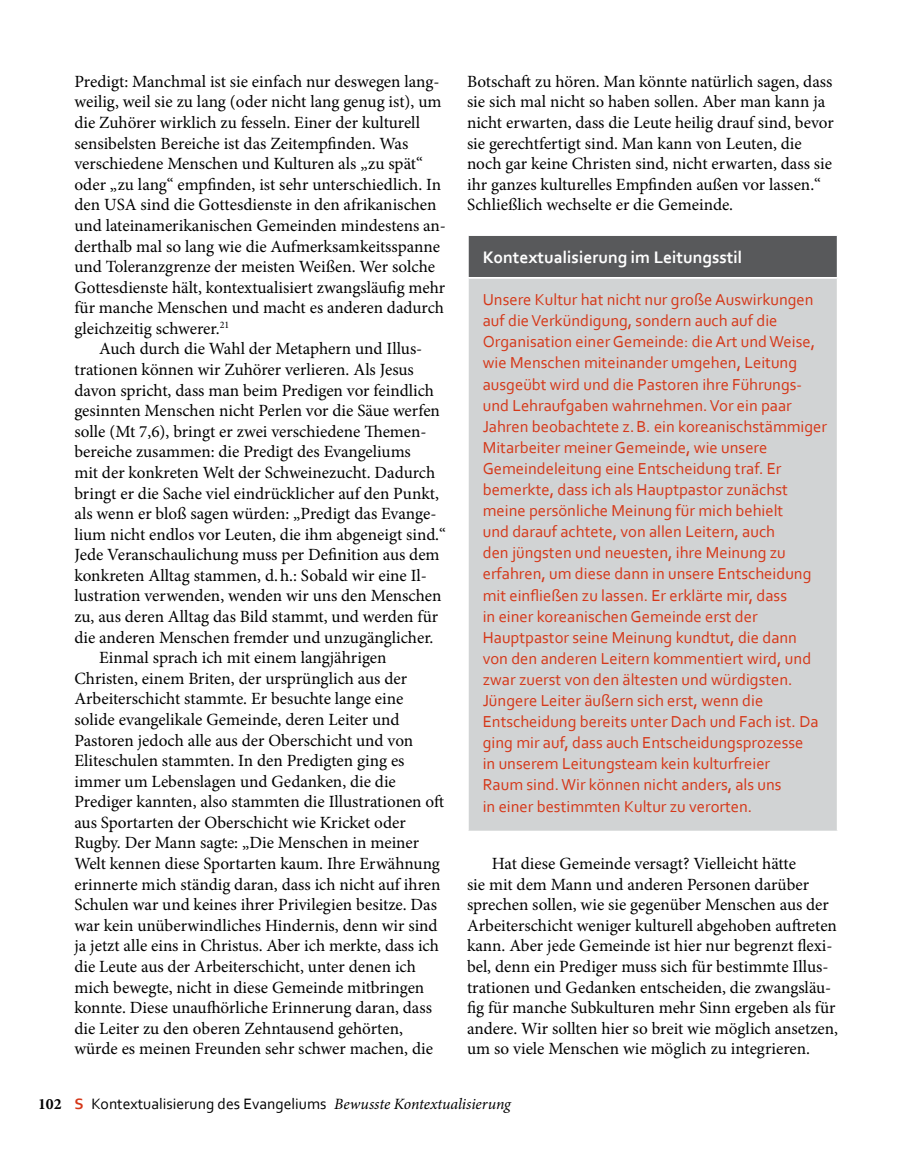
<style>
.page{position:relative;width:913px;height:1161px;background:#fff}
.page>*{position:absolute;margin:0;border:0;box-sizing:border-box;transform-origin:0 0}
.t1{font:700 17.5px "Corbel";color:#fff}
.Fließtext{font:17.15px/20.7px "Minion Pro";color:#000}
.t2{font:16.62px/21.2px "Corbel";color:#d53718}
.t3{font:15.75px "Corbel";color:#000}
.s1{font-family:"Minion Pro";font-weight:700}
.s2{font-weight:700;color:#d53718}
.s3{font-family:"Minion Pro";font-style:italic}
</style>
<div class="page">
<div style="left:468px;top:235px;width:369px;height:43px;background:#58595b"></div>
<div style="left:468px;top:278px;width:369px;height:553px;background:#d1d3d4"></div>
<hr style="left:467px;top:234px;width:371px;height:2px;background:#fff">
<hr style="left:467px;top:236px;width:2px;height:41px;background:#fff">
<hr style="left:467px;top:277px;width:371px;height:2px;background:#fff">
<hr style="left:467px;top:279px;width:2px;height:552px;background:#fff">
<p class="Fließtext" style="left:74px;top:71px;width:373px">Predigt: Manchmal ist sie einfach nur deswegen lang&shy;weilig, weil sie zu lang (oder nicht lang genug ist), um die Zuhörer wirklich zu fesseln. Einer der kulturell sensibelsten Bereiche ist das Zeitempfinden. Was verschiedene Menschen und Kulturen als „zu spät“ oder „zu lang“ empfinden, ist sehr unterschiedlich. In den USA sind die Gottesdienste in den afrikanischen und lateinamerikanischen Gemeinden mindestens an&shy;derthalb mal so lang wie die Aufmerksamkeitsspanne und Toleranzgrenze der meisten Weißen. Wer solche Gottesdienste hält, kontextualisiert zwangsläufig mehr für manche Menschen und macht es anderen dadurch gleichzeitig schwerer.<sup>21</sup></p>
<p class="Fließtext" style="left:74px;top:339px;width:373px;text-indent:25px">Auch durch die Wahl der Metaphern und Illus&shy;trationen können wir Zuhörer verlieren. Als Jesus davon spricht, dass man beim Predigen vor feindlich gesinnten Menschen nicht Perlen vor die Säue werfen solle (Mt 7,6), bringt er zwei verschiedene Themen&shy;bereiche zusammen: die Predigt des Evangeliums<br>mit der konkreten Welt der Schweinezucht. Dadurch bringt er die Sache viel eindrücklicher auf den Punkt, als wenn er bloß sagen würden: „Predigt das Evange&shy;lium nicht endlos vor Leuten, die ihm abgeneigt sind.“ Jede Veranschaulichung muss per Definition aus dem konkreten Alltag stammen, d.h.: Sobald wir eine Il&shy;lustration verwenden, wenden wir uns den Menschen zu, aus deren Alltag das Bild stammt, und werden für die anderen Menschen fremder und unzugänglicher.</p>
<p class="Fließtext" style="left:74px;top:647px;width:371px;text-indent:25px">Einmal sprach ich mit einem langjährigen Christen, einem Briten, der ursprünglich aus der Arbeiterschicht stammte. Er besuchte lange eine solide evangelikale Gemeinde, deren Leiter und Pastoren jedoch alle aus der Oberschicht und von Eliteschulen stammten. In den Predigten ging es immer um Lebenslagen und Gedanken, die die Prediger kannten, also stammten die Illustrationen oft aus Sportarten der Oberschicht wie Kricket oder Rugby. Der Mann sagte: „Die Menschen in meiner Welt kennen diese Sportarten kaum. Ihre Erwähnung erinnerte mich ständig daran, dass ich nicht auf ihren Schulen war und keines ihrer Privilegien besitze. Das war kein unüberwindliches Hindernis, denn wir sind ja jetzt alle eins in Christus. Aber ich merkte, dass ich die Leute aus der Arbeiterschicht, unter denen ich mich bewegte, nicht in diese Gemeinde mitbringen konnte. Diese unaufhörliche Erinnerung daran, dass die Leiter zu den oberen Zehntausend gehörten, würde es meinen Freunden sehr schwer machen, die</p>
<p class="Fließtext" style="left:467px;top:71px;width:368px">Botschaft zu hören. Man könnte natürlich sagen, dass sie sich mal nicht so haben sollen. Aber man kann ja nicht erwarten, dass die Leute heilig drauf sind, bevor sie gerechtfertigt sind. Man kann von Leuten, die noch gar keine Christen sind, nicht erwarten, dass sie ihr ganzes kulturelles Empfinden außen vor lassen.“ Schließlich wechselte er die Gemeinde.</p>
<p class="t1" style="left:483px;top:246px;width:261px">Kontextualisierung im Leitungsstil</p>
<p class="t2" style="left:483px;top:289px;width:346px">Unsere Kultur hat nicht nur große Auswirkungen auf die Verkündigung, sondern auch auf die Organisation einer Gemeinde: die Art und Weise, wie Menschen miteinander umgehen, Leitung ausgeübt wird und die Pastoren ihre Führungs&shy;und Lehraufgaben wahrnehmen. Vor ein paar Jahren beobachtete z.B. ein koreanischstämmiger Mitarbeiter meiner Gemeinde, wie unsere Gemeindeleitung eine Entscheidung traf. Er bemerkte, dass ich als Hauptpastor zunächst meine persönliche Meinung für mich behielt<br>und darauf achtete, von allen Leitern, auch<br>den jüngsten und neuesten, ihre Meinung zu erfahren, um diese dann in unsere Entscheidung mit einfließen zu lassen. Er erklärte mir, dass<br>in einer koreanischen Gemeinde erst der Hauptpastor seine Meinung kundtut, die dann<br>von den anderen Leitern kommentiert wird, und zwar zuerst von den ältesten und würdigsten.<br>Jüngere Leiter äußern sich erst, wenn die Entscheidung bereits unter Dach und Fach ist. Da ging mir auf, dass auch Entscheidungsprozesse<br>in unserem Leitungsteam kein kulturfreier<br>Raum sind. Wir können nicht anders, als uns<br>in einer bestimmten Kultur zu verorten.</p>
<p class="Fließtext" style="left:467px;top:853px;width:373px;text-indent:25px">Hat diese Gemeinde versagt? Vielleicht hätte<br>sie mit dem Mann und anderen Personen darüber sprechen sollen, wie sie gegenüber Menschen aus der Arbeiterschicht weniger kulturell abgehoben auftreten kann. Aber jede Gemeinde ist hier nur begrenzt flexi&shy;bel, denn ein Prediger muss sich für bestimmte Illus&shy;trationen und Gedanken entscheiden, die zwangsläu&shy;fig für manche Subkulturen mehr Sinn ergeben als für andere. Wir sollten hier so breit wie möglich ansetzen, um so viele Menschen wie möglich zu integrieren.</p>
<p class="t3" style="left:38px;top:1094px;width:474px"><span class="s1">102</span> <span class="s2">S</span> Kontextualisierung des Evangeliums <span class="s3">Bewusste Kontextualisierung</span></p>
</div>
